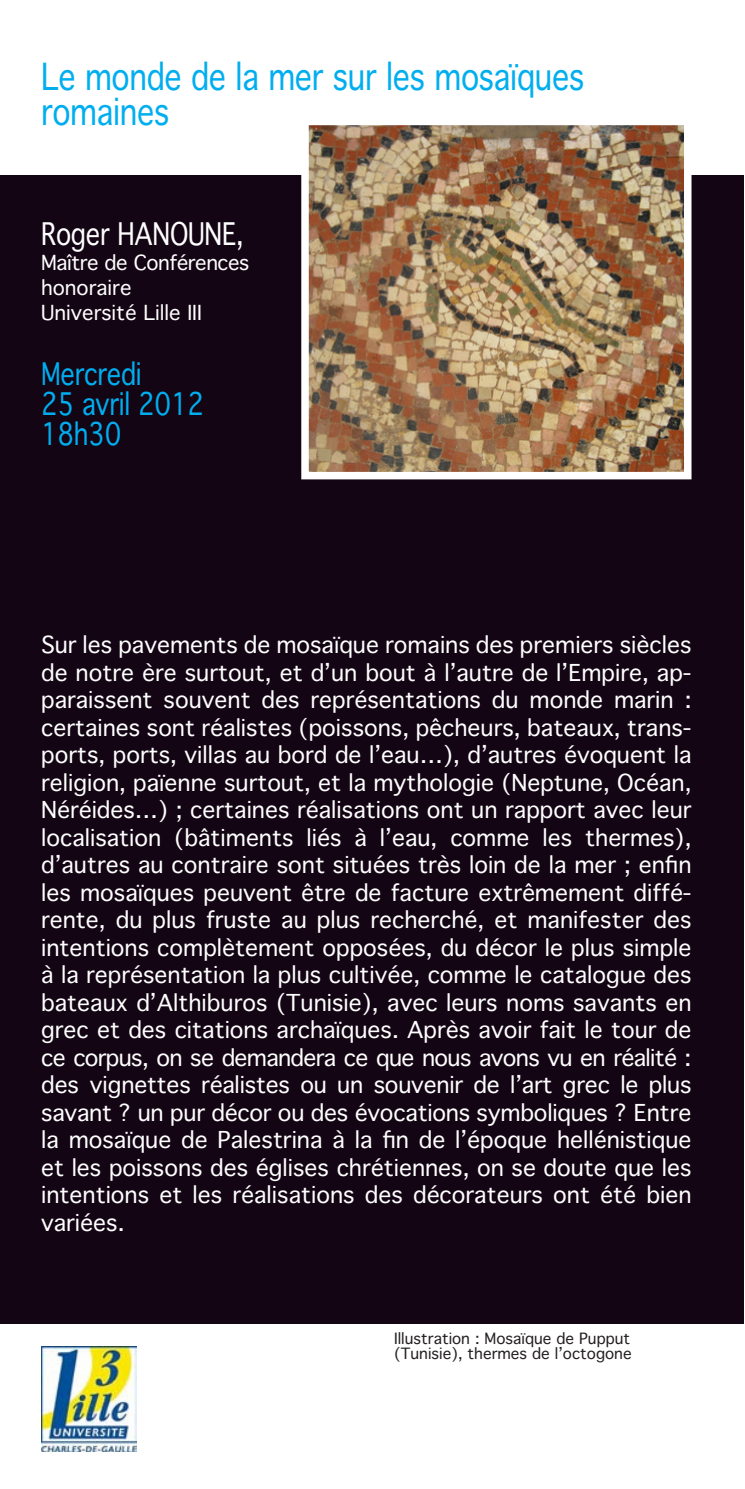
<style>
.page{position:relative;width:745px;height:1489px;background:#fff}
.page>*{position:absolute;margin:0;border:0;box-sizing:border-box;transform-origin:0 0}
.t1{font:36px/35px "Thonburi";letter-spacing:-.01em;color:#00aeef;scale:.83 1}
.t2{font:30px/30px "Thonburi";letter-spacing:-.01em;color:#00aeef;scale:.83 1}
.t3{font:30px "Thonburi";letter-spacing:-.01em;color:#fff;scale:.83 1}
.t4{font:22.5px/27.5px "Thonburi";color:#fff;text-align:justify}
.t5{font:20px/25px "Thonburi";color:#fff}
.t6{font:15px/15px "Thonburi";color:#231f20}
</style>
<div class="page">
<div style="left:0;top:175px;width:744px;height:1149px;background:#140514"></div>
<img style="left:301px;top:125px;width:390px;height:354px">
<img style="left:41px;top:1346px;width:95px;height:105px">
<h1 class="t1" style="left:41px;top:59px;width:655px">Le monde de la mer sur les mosaïques romaines</h1>
<h2 class="t3" style="left:41px;top:209px;width:245px">Roger HANOUNE,</h2>
<p class="t5" style="left:41px;top:250px;width:210px">Maître de Conférences honoraire<br>Université Lille III</p>
<h2 class="t2" style="left:41px;top:359px;width:198px">Mercredi<br>25 avril 2012<br>18h30</h2>
<p class="t4" style="left:41px;top:631px;width:651px">Sur les pavements de mosaïque romains des premiers siècles de notre ère surtout, et d’un bout à l’autre de l’Empire, ap&shy;paraissent souvent des représentations du monde marin : certaines sont réalistes (poissons, pêcheurs, bateaux, trans&shy;ports, ports, villas au bord de l’eau…), d’autres évoquent la religion, païenne surtout, et la mythologie (Neptune, Océan, Néréides…) ; certaines réalisations ont un rapport avec leur localisation (bâtiments liés à l’eau, comme les thermes), d’autres au contraire sont situées très loin de la mer ; enfin les mosaïques peuvent être de facture extrêmement diffé&shy;rente, du plus fruste au plus recherché, et manifester des intentions complètement opposées, du décor le plus simple à la représentation la plus cultivée, comme le catalogue des bateaux d’Althiburos (Tunisie), avec leurs noms savants en grec et des citations archaïques. Après avoir fait le tour de ce corpus, on se demandera ce que nous avons vu en réalité : des vignettes réalistes ou un souvenir de l’art grec le plus savant ? un pur décor ou des évocations symboliques ? Entre la mosaïque de Palestrina à la fin de l’époque hellénistique et les poissons des églises chrétiennes, on se doute que les intentions et les réalisations des décorateurs ont été bien variées.</p>
<p class="t6" style="left:394px;top:1330px;width:239px">Illustration : Mosaïque de Pupput (Tunisie), thermes de l’octogone</p>
</div>
